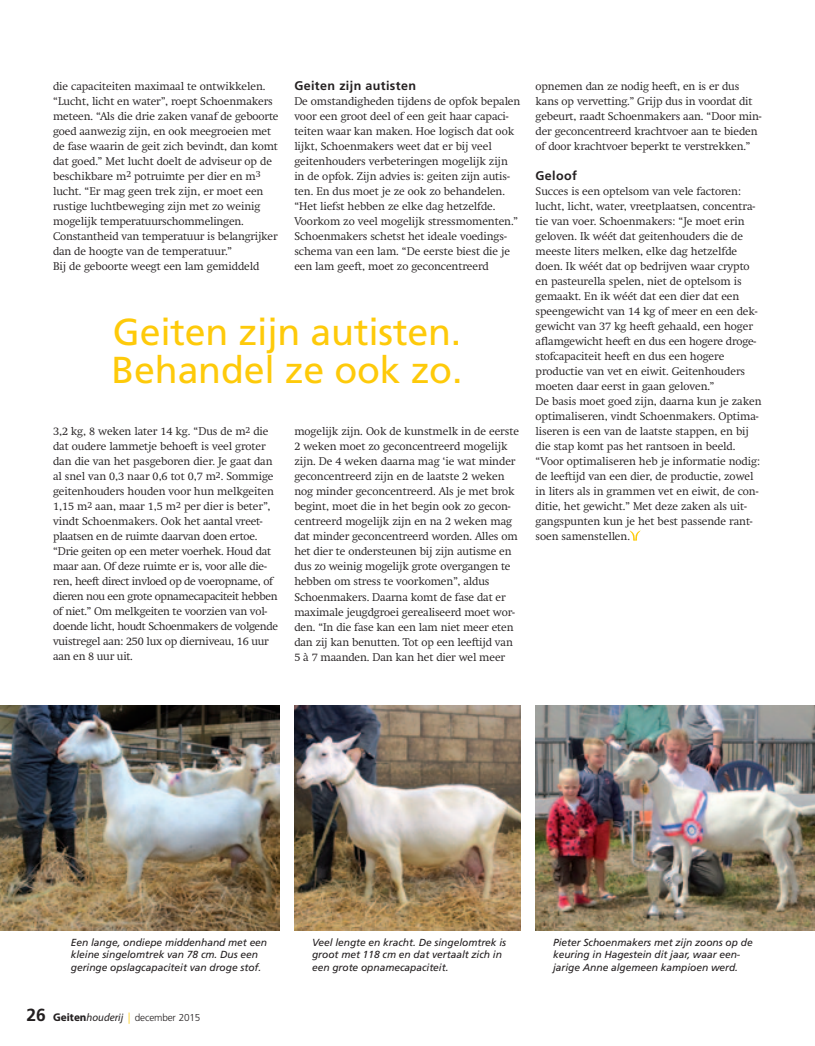
<style>
.page{position:relative;width:815px;height:1046px;background:#fff}
.page>*{position:absolute;margin:0;border:0;box-sizing:border-box;transform-origin:0 0}
.t1{font:37.5px/37.5px "Frutiger LT Std";letter-spacing:-.005em;color:#feca0a}
.t2{font:700 12.5px "Frutiger LT Std";letter-spacing:.03em;color:#231f20}
.t3{font:300 11px/15px "Swift";letter-spacing:-.005em;color:#231f20}
.t4{font:italic 10.25px/12.5px "Frutiger LT Std";letter-spacing:-.005em;color:#231f20}
.t5{font:300 10px "Frutiger LT Std";letter-spacing:-.015em;color:#231f20}
.s1{font-weight:700;font-size:17.5px}
.s2{font-family:"Myriad Pro";font-weight:700;font-size:11.25px}
.s3{font-family:"Myriad Pro";font-weight:400;font-style:italic;font-size:11px}
.s4{font-family:"Myriad Pro";font-weight:400;font-style:italic;font-size:11.25px;color:#feca0a}
</style>
<div class="page">
<img style="left:535px;top:705px;width:280px;height:225px">
<img style="left:0;top:705px;width:279px;height:225px">
<svg style="left:629px;top:530px;width:12px;height:11px"></svg>
<img style="left:294px;top:705px;width:227px;height:225px">
<p class="t3" style="left:53px;top:79px;width:227px">die capaciteiten maximaal te ontwikkelen. “Lucht, licht en water”, roept Schoenmakers meteen. “Als die drie zaken vanaf de geboorte goed aanwezig zijn, en ook meegroeien met de fase waarin de geit zich bevindt, dan komt dat goed.” Met lucht doelt de adviseur op de beschikbare m<sup>2</sup> potruimte per dier en m<sup>3 </sup>lucht. “Er mag geen trek zijn, er moet een rustige luchtbeweging zijn met zo weinig mogelijk temperatuurschommelingen.<br>Constantheid van temperatuur is belangrijker dan de hoogte van de temperatuur.”<br>Bij de geboorte weegt een lam gemiddeld</p>
<p class="t2" style="left:294px;top:78px;width:123px">Geiten zijn autisten</p>
<p class="t3" style="left:294px;top:94px;width:228px">De omstandigheden tijdens de opfok bepalen voor een groot deel of een geit haar capaci&shy;teiten waar kan maken. Hoe logisch dat ook lijkt, Schoenmakers weet dat er bij veel geitenhouders verbeteringen mogelijk zijn in de opfok. Zijn advies is: geiten zijn autis&shy;ten. En dus moet je ze ook zo behandelen. “Het liefst hebben ze elke dag hetzelfde.<br>Voorkom zo veel mogelijk stressmomenten.” Schoenmakers schetst het ideale voedings&shy;schema van een lam. “De eerste biest die je een lam geeft, moet zo geconcentreerd</p>
<h1 class="t1" style="left:112px;top:313px;width:352px">Geiten zijn autisten.<br>Behandel ze ook zo.</h1>
<p class="t3" style="left:53px;top:424px;width:227px">3,2 kg, 8 weken later 14 kg. “Dus de m<sup>2</sup> die dat oudere lammetje behoeft is veel groter dan die van het pasgeboren dier. Je gaat dan al snel van 0,3 naar 0,6 tot 0,7 m<sup>2</sup>. Sommige geitenhouders houden voor hun melkgeiten 1,15 m<sup>2</sup> aan, maar 1,5 m<sup>2</sup> per dier is beter”, vindt Schoenmakers. Ook het aantal vreet&shy;plaatsen en de ruimte daarvan doen ertoe. “Drie geiten op een meter voerhek. Houd dat maar aan. Of deze ruimte er is, voor alle die&shy;ren, heeft direct invloed op de voeropname, of dieren nou een grote opnamecapaciteit hebben of niet.” Om melkgeiten te voorzien van vol&shy;doende licht, houdt Schoenmakers de volgende vuistregel aan: 250 lux op dierniveau, 16 uur aan en 8 uur uit.</p>
<p class="t3" style="left:294px;top:424px;width:226px">mogelijk zijn. Ook de kunstmelk in de eerste 2 weken moet zo geconcentreerd mogelijk zijn. De 4 weken daarna mag ‘ie wat minder geconcentreerd zijn en de laatste 2 weken nog minder geconcentreerd. Als je met brok begint, moet die in het begin ook zo gecon&shy;centreerd mogelijk zijn en na 2 weken mag dat minder geconcentreerd worden. Alles om het dier te ondersteunen bij zijn autisme en dus zo weinig mogelijk grote overgangen te hebben om stress te voorkomen”, aldus Schoenmakers. Daarna komt de fase dat er maximale jeugdgroei gerealiseerd moet wor&shy;den. “In die fase kan een lam niet meer eten dan zij kan benutten. Tot op een leeftijd van 5 à 7 maanden. Dan kan het dier wel meer</p>
<p class="t3" style="left:536px;top:79px;width:228px">opnemen dan ze nodig heeft, en is er dus kans op vervetting.” Grijp dus in voordat dit gebeurt, raadt Schoenmakers aan. “Door min&shy;der geconcentreerd krachtvoer aan te bieden of door krachtvoer beperkt te verstrekken.”</p>
<p class="t2" style="left:536px;top:168px;width:43px">Geloof</p>
<p class="t3" style="left:536px;top:184px;width:227px">Succes is een optelsom van vele factoren: lucht, licht, water, vreetplaatsen, concentra&shy;tie van voer. Schoenmakers: “Je moet erin geloven. Ik wéét dat geitenhouders die de meeste liters melken, elke dag hetzelfde doen. Ik wéét dat op bedrijven waar crypto en pasteurella spelen, niet de optelsom is gemaakt. En ik wéét dat een dier dat een speengewicht van 14 kg of meer en een dek&shy;gewicht van 37 kg heeft gehaald, een hoger aflamgewicht heeft en dus een hogere droge&shy;stofcapaciteit heeft en dus een hogere productie van vet en eiwit. Geitenhouders moeten daar eerst in gaan geloven.”<br>De basis moet goed zijn, daarna kun je zaken optimaliseren, vindt Schoenmakers. Optima&shy;liseren is een van de laatste stappen, en bij die stap komt pas het rantsoen in beeld. “Voor optimaliseren heb je informatie nodig: de leeftijd van een dier, de productie, zowel in liters als in grammen vet en eiwit, de con&shy;ditie, het gewicht.” Met deze zaken als uit&shy;gangspunten kun je het best passende rant&shy;soen samenstellen.</p>
<p class="t4" style="left:71px;top:935px;width:198px">Een lange, ondiepe middenhand met een kleine singelomtrek van 78 cm. Dus een geringe opslagcapaciteit van droge stof.</p>
<p class="t5" style="left:27px;top:1011px;width:175px"><span class="s1">26</span> <span class="s2">Geiten</span><span class="s3">houderij</span> <span class="s4">|</span> december 2015</p>
<p class="t4" style="left:312px;top:935px;width:196px">Veel lengte en kracht. De singelomtrek is groot met 118 cm en dat vertaalt zich in een grote opnamecapaciteit.</p>
<p class="t4" style="left:553px;top:935px;width:201px">Pieter Schoenmakers met zijn zoons op de keuring in Hagestein dit jaar, waar een&shy;jarige Anne algemeen kampioen werd.</p>
</div>
